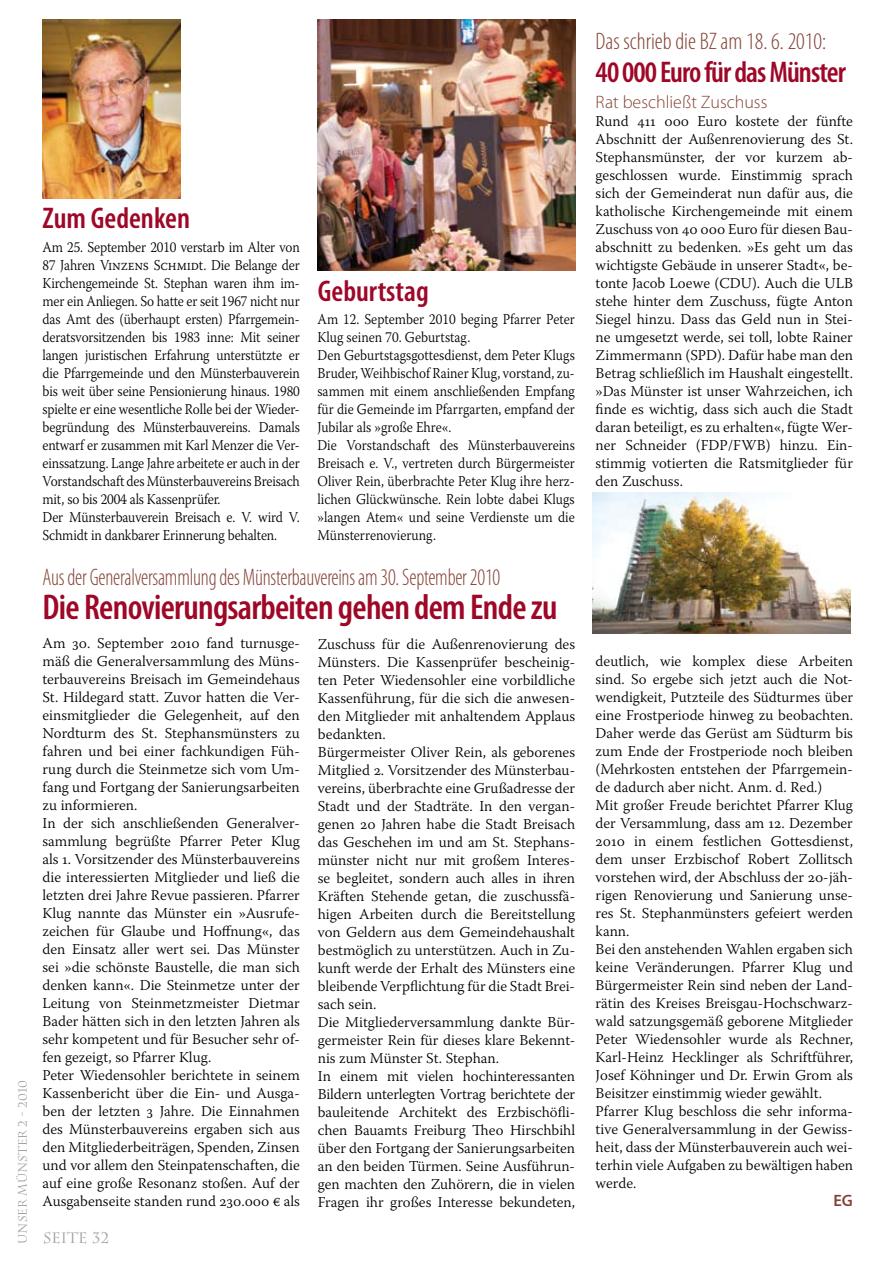
<style>
.page{position:relative;width:893px;height:1263px;background:#fff}
.page>*{position:absolute;margin:0;border:0;box-sizing:border-box;transform-origin:0 0}
.t1{font:600 condensed 36px "Myriad Pro";letter-spacing:-.02em;color:#9e0727}
.t2{font:600 condensed 30px "Myriad Pro";letter-spacing:-.03em;color:#9e0727}
.t3{font:600 condensed 30px "Myriad Pro";letter-spacing:-.005em;color:#9e0727}
.t4{font:300 condensed 24px "Myriad Pro";letter-spacing:-.01em;color:#844236;scale:.9 1}
.t5{font:300 condensed 24px "Myriad Pro";letter-spacing:-.01em;color:#844236}
.t6{font:300 18px "Myriad Pro";color:#844236}
.t7{font:600 16.5px "Myriad Pro";color:#844236}
.t8{font:300 15px/18px "Warnock Pro";color:#000}
.t9{font:300 15px/18px "Warnock Pro";color:#000;scale:.9 1}
.t10{font:15px "Charlemagne Std";color:#9c9d9f}
.t11{font:12px "Charlemagne Std";color:#9c9d9f}
</style>
<div class="page">
<img style="left:593px;top:493px;width:257px;height:141px">
<img style="left:43px;top:19px;width:138px;height:179px">
<img style="left:318px;top:19px;width:257px;height:251px">
<p class="t11" style="left:16px;top:1244px;width:165px;rotate:-90deg">Unser Münster 2 - 2010</p>
<h2 class="t3" style="left:43px;top:201px;width:149px">Zum Gedenken</h2>
<p class="t9" style="left:43px;top:238px;width:287px">Am 25. September 2010 verstarb im Alter von 87 Jahren Vinzens Schmidt. Die Belange der Kirchengemeinde St. Stephan waren ihm im&shy;mer ein Anliegen. So hatte er seit 1967 nicht nur das Amt des (überhaupt ersten) Pfarrgemein&shy;deratsvorsitzenden bis 1983 inne: Mit seiner langen juristischen Erfahrung unterstützte er die Pfarrgemeinde und den Münsterbauverein bis weit über seine Pensionierung hinaus. 1980 spielte er eine wesentliche Rolle bei der Wieder&shy;begründung des Münsterbauvereins. Damals entwarf er zusammen mit Karl Menzer die Ver&shy;einssatzung. Lange Jahre arbeitete er auch in der Vorstandschaft des Münsterbauvereins Breisach mit, so bis 2004 als Kassenprüfer.<br>Der Münsterbauverein Breisach e. V. wird V.<br>Schmidt in dankbarer Erinnerung behalten.</p>
<h2 class="t3" style="left:318px;top:274px;width:112px">Geburtstag</h2>
<p class="t9" style="left:317px;top:310px;width:287px">Am 12. September 2010 beging Pfarrer Peter Klug seinen 70. Geburtstag.<br>Den Geburtstagsgottesdienst, dem Peter Klugs Bruder, Weihbischof Rainer Klug, vorstand, zu&shy;sammen mit einem anschließenden Empfang für die Gemeinde im Pfarrgarten, empfand der Jubilar als »große Ehre«.<br>Die Vorstandschaft des Münsterbauvereins Breisach e. V., vertreten durch Bürgermeister Oliver Rein, überbrachte Peter Klug ihre herz&shy;lichen Glückwünsche. Rein lobte dabei Klugs »langen Atem« und seine Verdienste um die Münsterrenovierung.</p>
<h3 class="t4" style="left:43px;top:564px;width:510px">Aus der Generalversammlung des Münsterbauvereins am 30. September 2010</h3>
<h1 class="t1" style="left:43px;top:588px;width:516px">Die Renovierungsarbeiten gehen dem Ende zu</h1>
<p class="t8" style="left:43px;top:634px;width:259px">Am 30. September 2010 fand turnusge&shy;mäß die Generalversammlung des Müns&shy;terbauvereins Breisach im Gemeindehaus St. Hildegard statt. Zuvor hatten die Ver&shy;einsmitglieder die Gelegenheit, auf den Nordturm des St. Stephansmünsters zu fahren und bei einer fachkundigen Füh&shy;rung durch die Steinmetze sich vom Um&shy;fang und Fortgang der Sanierungsarbeiten zu informieren.<br>In der sich anschließenden Generalver&shy;sammlung begrüßte Pfarrer Peter Klug als 1. Vorsitzender des Münsterbauvereins die interessierten Mitglieder und ließ die letzten drei Jahre Revue passieren. Pfarrer Klug nannte das Münster ein »Ausrufe&shy;zeichen für Glaube und Hoffnung«, das den Einsatz aller wert sei. Das Münster sei »die schönste Baustelle, die man sich denken kann«. Die Steinmetze unter der Leitung von Steinmetzmeister Dietmar Bader hätten sich in den letzten Jahren als sehr kompetent und für Besucher sehr of&shy;fen gezeigt, so Pfarrer Klug.<br>Peter Wiedensohler berichtete in seinem Kassenbericht über die Ein- und Ausga&shy;ben der letzten 3 Jahre. Die Einnahmen des Münsterbauvereins ergaben sich aus den Mitgliederbeiträgen, Spenden, Zinsen und vor allem den Steinpatenschaften, die auf eine große Resonanz stoßen. Auf der Ausgabenseite standen rund 230.000 € als</p>
<p class="t8" style="left:318px;top:635px;width:259px">Zuschuss für die Außenrenovierung des Münsters. Die Kassenprüfer bescheinig&shy;ten Peter Wiedensohler eine vorbildliche Kassenführung, für die sich die anwesen&shy;den Mitglieder mit anhaltendem Applaus bedankten.<br>Bürgermeister Oliver Rein, als geborenes Mitglied 2. Vorsitzender des Münsterbau&shy;vereins, überbrachte eine Grußadresse der Stadt und der Stadträte. In den vergan&shy;genen 20 Jahren habe die Stadt Breisach das Geschehen im und am St. Stephans&shy;münster nicht nur mit großem Interes&shy;se begleitet, sondern auch alles in ihren Kräften Stehende getan, die zuschussfä&shy;higen Arbeiten durch die Bereitstellung von Geldern aus dem Gemeindehaushalt bestmöglich zu unterstützen. Auch in Zu&shy;kunft werde der Erhalt des Münsters eine bleibende Verpflichtung für die Stadt Brei&shy;sach sein.<br>Die Mitgliederversammlung dankte Bür&shy;germeister Rein für dieses klare Bekennt&shy;nis zum Münster St. Stephan.<br>In einem mit vielen hochinteressanten Bildern unterlegten Vortrag berichtete der bauleitende Architekt des Erzbischöfli&shy;chen Bauamts Freiburg Theo Hirschbihl über den Fortgang der Sanierungsarbeiten an den beiden Türmen. Seine Ausführun&shy;gen machten den Zuhörern, die in vielen Fragen ihr großes Interesse bekundeten,</p>
<p class="t10" style="left:43px;top:1229px;width:68px">Seite 32</p>
<h3 class="t5" style="left:596px;top:29px;width:232px">Das schrieb die BZ am 18. 6. 2010:</h3>
<h2 class="t2" style="left:596px;top:56px;width:252px">40 000 Euro für das Münster</h2>
<p class="t6" style="left:596px;top:92px;width:173px">Rat beschließt Zuschuss</p>
<p class="t8" style="left:596px;top:112px;width:259px;text-align:justify">Rund 411 000 Euro kostete der fünfte Abschnitt der Außenrenovierung des St.<br>Stephansmünster, der vor kurzem ab&shy;geschlossen wurde. Einstimmig sprach sich der Gemeinderat nun dafür aus, die katholische Kirchengemeinde mit einem Zuschuss von 40 000 Euro für diesen Bau&shy;abschnitt zu bedenken. »Es geht um das wichtigste Gebäude in unserer Stadt«, be&shy;tonte Jacob Loewe (CDU). Auch die ULB stehe hinter dem Zuschuss, fügte Anton Siegel hinzu. Dass das Geld nun in Stei&shy;ne umgesetzt werde, sei toll, lobte Rainer Zimmermann (SPD). Dafür habe man den Betrag schließlich im Haushalt eingestellt. »Das Münster ist unser Wahrzeichen, ich finde es wichtig, dass sich auch die Stadt daran beteiligt, es zu erhalten«, fügte Wer&shy;ner Schneider (FDP/FWB) hinzu. Ein&shy;stimmig votierten die Ratsmitglieder für den Zuschuss.</p>
<p class="t8" style="left:596px;top:652px;width:259px">deutlich, wie komplex diese Arbeiten sind. So ergebe sich jetzt auch die Not&shy;wendigkeit, Putzteile des Südturmes über eine Frostperiode hinweg zu beobachten.<br>Daher werde das Gerüst am Südturm bis zum Ende der Frostperiode noch bleiben (Mehrkosten entstehen der Pfarrgemein&shy;de dadurch aber nicht. Anm. d. Red.)<br>Mit großer Freude berichtet Pfarrer Klug der Versammlung, dass am 12. Dezember 2010 in einem festlichen Gottesdienst, dem unser Erzbischof Robert Zollitsch vorstehen wird, der Abschluss der 20-jäh&shy;rigen Renovierung und Sanierung unse&shy;res St. Stephanmünsters gefeiert werden kann.<br>Bei den anstehenden Wahlen ergaben sich keine Veränderungen. Pfarrer Klug und Bürgermeister Rein sind neben der Land&shy;rätin des Kreises Breisgau-Hochschwarz&shy;wald satzungsgemäß geborene Mitglieder Peter Wiedensohler wurde als Rechner, Karl-Heinz Hecklinger als Schriftführer, Josef Köhninger und Dr. Erwin Grom als Beisitzer einstimmig wieder gewählt.<br>Pfarrer Klug beschloss die sehr informa&shy;tive Generalversammlung in der Gewiss&shy;heit, dass der Münsterbauverein auch wei&shy;terhin viele Aufgaben zu bewältigen haben werde.</p>
<p class="t7" style="left:833px;top:1191px;width:21px">EG</p>
</div>
